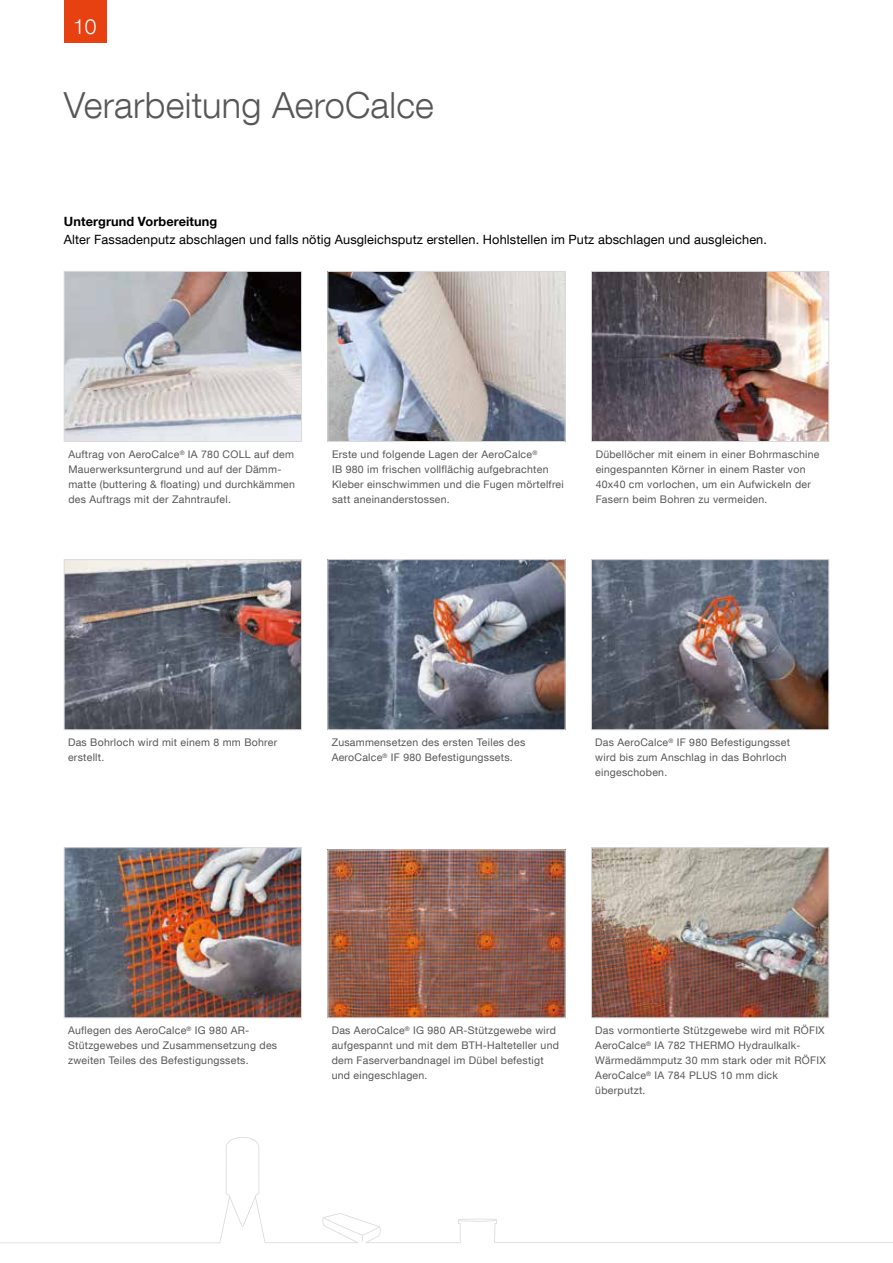
<style>
.page{position:relative;width:893px;height:1263px;background:#fff}
.page>*{position:absolute;margin:0;border:0;box-sizing:border-box;transform-origin:0 0}
.t1{font:300 36px "Helvetica Neue LT Com";letter-spacing:.005em;color:#575756}
.t2{font:300 21px "Helvetica Neue LT Com";color:#fff}
.t3{font:12.75px "Helvetica Neue LT Com";letter-spacing:.01em;color:#000}
.t4{font:700 12.75px "Helvetica Neue LT Com";letter-spacing:.01em;color:#000}
.t5{font:10.5px/15px "Helvetica Neue LT Com";letter-spacing:.025em;color:#575756}
</style>
<div class="page">
<div style="left:64px;top:0;width:42px;height:43px;background:#e74011"></div>
<svg style="left:461px;top:1219px;width:432px;height:24px"></svg>
<svg style="left:0;top:1137px;width:461px;height:106px"></svg>
<svg style="left:323px;top:1217px;width:57px;height:24px"></svg>
<img style="left:66px;top:273px;width:234px;height:167px">
<div style="left:64px;top:271px;width:238px;height:171px;border:1px solid #dadada"></div>
<img style="left:66px;top:849px;width:234px;height:167px">
<div style="left:64px;top:847px;width:238px;height:171px;border:1px solid #dadada"></div>
<img style="left:330px;top:273px;width:233px;height:167px">
<div style="left:328px;top:271px;width:237px;height:171px;border:1px solid #dadada"></div>
<img style="left:330px;top:561px;width:233px;height:167px">
<div style="left:328px;top:559px;width:237px;height:171px;border:1px solid #dadada"></div>
<img style="left:593px;top:273px;width:234px;height:167px">
<div style="left:591px;top:271px;width:238px;height:171px;border:1px solid #dadada"></div>
<img style="left:66px;top:561px;width:234px;height:167px">
<div style="left:64px;top:559px;width:238px;height:171px;border:1px solid #dadada"></div>
<img style="left:330px;top:852px;width:233px;height:164px">
<div style="left:328px;top:850px;width:237px;height:168px;border:1px solid #dadada"></div>
<img style="left:593px;top:561px;width:234px;height:167px">
<div style="left:591px;top:559px;width:238px;height:171px;border:1px solid #dadada"></div>
<img style="left:593px;top:849px;width:234px;height:167px">
<div style="left:591px;top:847px;width:238px;height:171px;border:1px solid #dadada"></div>
<h2 class="t2" style="left:73px;top:13px;width:25px">10</h2>
<h1 class="t1" style="left:64px;top:83px;width:372px">Verarbeitung AeroCalce</h1>
<p class="t4" style="left:64px;top:213px;width:155px">Untergrund Vorbereitung</p>
<p class="t3" style="left:64px;top:231px;width:705px">Alter Fassadenputz abschlagen und falls nötig Ausgleichsputz erstellen. Hohlstellen im Putz abschlagen und ausgleichen.</p>
<p class="t5" style="left:68px;top:447px;width:228px">Auftrag von AeroCalce<sup>®</sup> IA 780 COLL auf dem Mauerwerksuntergrund und auf der Dämm&shy;matte (buttering &amp; floating) und durchkämmen des Auftrags mit der Zahntraufel.</p>
<p class="t5" style="left:332px;top:447px;width:233px">Erste und folgende Lagen der AeroCalce<sup>®<br></sup>IB 980 im frischen vollflächig aufgebrachten Kleber einschwimmen und die Fugen mörtelfrei satt aneinanderstossen.</p>
<p class="t5" style="left:596px;top:447px;width:225px">Dübellöcher mit einem in einer Bohrmaschine eingespannten Körner in einem Raster von 40x40 cm vorlochen, um ein Aufwickeln der Fasern beim Bohren zu vermeiden.</p>
<p class="t5" style="left:68px;top:735px;width:211px">Das Bohrloch wird mit einem 8 mm Bohrer erstellt.</p>
<p class="t5" style="left:332px;top:735px;width:195px">Zusammensetzen des ersten Teiles des<br>AeroCalce<sup>®</sup> IF 980 Befestigungssets.</p>
<p class="t5" style="left:595px;top:735px;width:196px">Das AeroCalce<sup>®</sup> IF 980 Befestigungsset wird bis zum Anschlag in das Bohrloch eingeschoben.</p>
<p class="t5" style="left:68px;top:1023px;width:211px">Auflegen des AeroCalce<sup>®</sup> IG 980 AR-<br>Stützgewebes und Zusammensetzung des zweiten Teiles des Befestigungssets.</p>
<p class="t5" style="left:332px;top:1023px;width:229px">Das AeroCalce<sup>®</sup> IG 980 AR-Stützgewebe wird aufgespannt und mit dem BTH-Halteteller und dem Faserverbandnagel im Dübel befestigt und eingeschlagen.</p>
<p class="t5" style="left:595px;top:1023px;width:232px">Das vormontierte Stützgewebe wird mit RÖFIX AeroCalce<sup>®</sup> IA 782 THERMO Hydraulkalk-Wärmedämmputz 30 mm stark oder mit RÖFIX AeroCalce<sup>®</sup> IA 784 PLUS 10 mm dick überputzt.</p>
</div>
